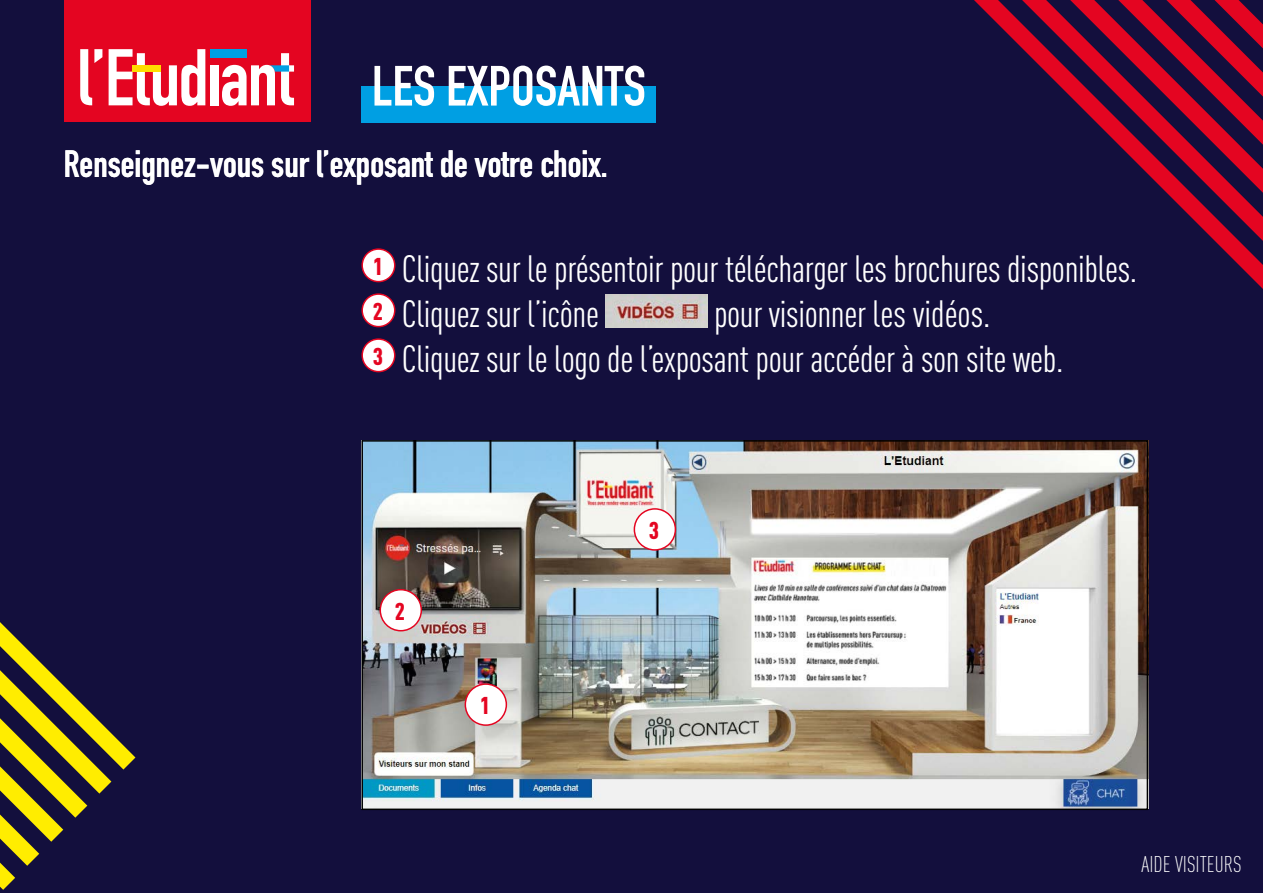
<style>
.page{position:relative;width:1263px;height:893px;background:#130f3d}
.page>*{position:absolute;margin:0;border:0;box-sizing:border-box;transform-origin:0 0}
.t1{font:55.65px "DIN Engschrift";color:#fff}
.t2{font:37.5px/45px "DIN Cond";letter-spacing:-.01em;color:#fff}
.t3{font:37.5px "DIN Engschrift";color:#fff}
.t4{font:900 24px "DIN Cond";color:#e40521}
.t5{font:300 22.5px "DIN Cond";color:#fff}
</style>
<div class="page">
<svg style="left:0;top:622px;width:135px;height:268px"></svg>
<div style="left:64px;top:0;width:246px;height:122px;background:#e40521"></div>
<svg style="left:974px;top:0;width:289px;height:289px"></svg>
<svg style="left:1022px;top:0;width:241px;height:241px"></svg>
<svg style="left:1070px;top:0;width:193px;height:193px"></svg>
<svg style="left:80px;top:49px;width:22px;height:56px"></svg>
<div style="left:210px;top:65px;width:8px;height:40px;background:#fff"></div>
<div style="left:210px;top:49px;width:37px;height:8px;background:#009fe3"></div>
<svg style="left:222px;top:53px;width:72px;height:53px"></svg>
<svg style="left:109px;top:49px;width:96px;height:57px"></svg>
<div style="left:133px;top:65px;width:28px;height:7px;background:#fd0"></div>
<div style="left:361px;top:86px;width:295px;height:36px;background:#009fe3"></div>
<svg style="left:361px;top:248px;width:34px;height:34px"></svg>
<svg style="left:361px;top:293px;width:34px;height:34px"></svg>
<img style="left:605px;top:294px;width:102px;height:33px">
<svg style="left:361px;top:338px;width:34px;height:34px"></svg>
<img style="left:361px;top:440px;width:787px;height:370px">
<svg style="left:465px;top:683px;width:42px;height:43px;background:#ecd3d4"></svg>
<svg style="left:634px;top:508px;width:42px;height:43px;background:#efd9dc"></svg>
<svg style="left:379px;top:589px;width:43px;height:42px;background:#e3cacc"></svg>
<h1 class="t1" style="left:372px;top:53px;width:276px">LES EXPOSANTS</h1>
<p class="t3" style="left:64px;top:142px;width:545px">Renseignez-vous sur l’exposant de votre choix.</p>
<p class="t2" style="left:373px;top:246px;width:766px"><sup>1</sup> Cliquez sur le présentoir pour télécharger les brochures disponibles.<br><sup>2</sup> Cliquez sur l’icône</p>
<p class="t2" style="left:373px;top:291px;width:692px;text-indent:341px">pour visionner les vidéos.<br><sup>3</sup> Cliquez sur le logo de l’exposant pour accéder à son site web.</p>
<p class="t4" style="left:395px;top:596px;width:12px">2</p>
<p class="t4" style="left:480px;top:690px;width:12px">1</p>
<p class="t4" style="left:649px;top:515px;width:12px">3</p>
<p class="t5" style="left:1141px;top:852px;width:102px">AIDE VISITEURS</p>
</div>
